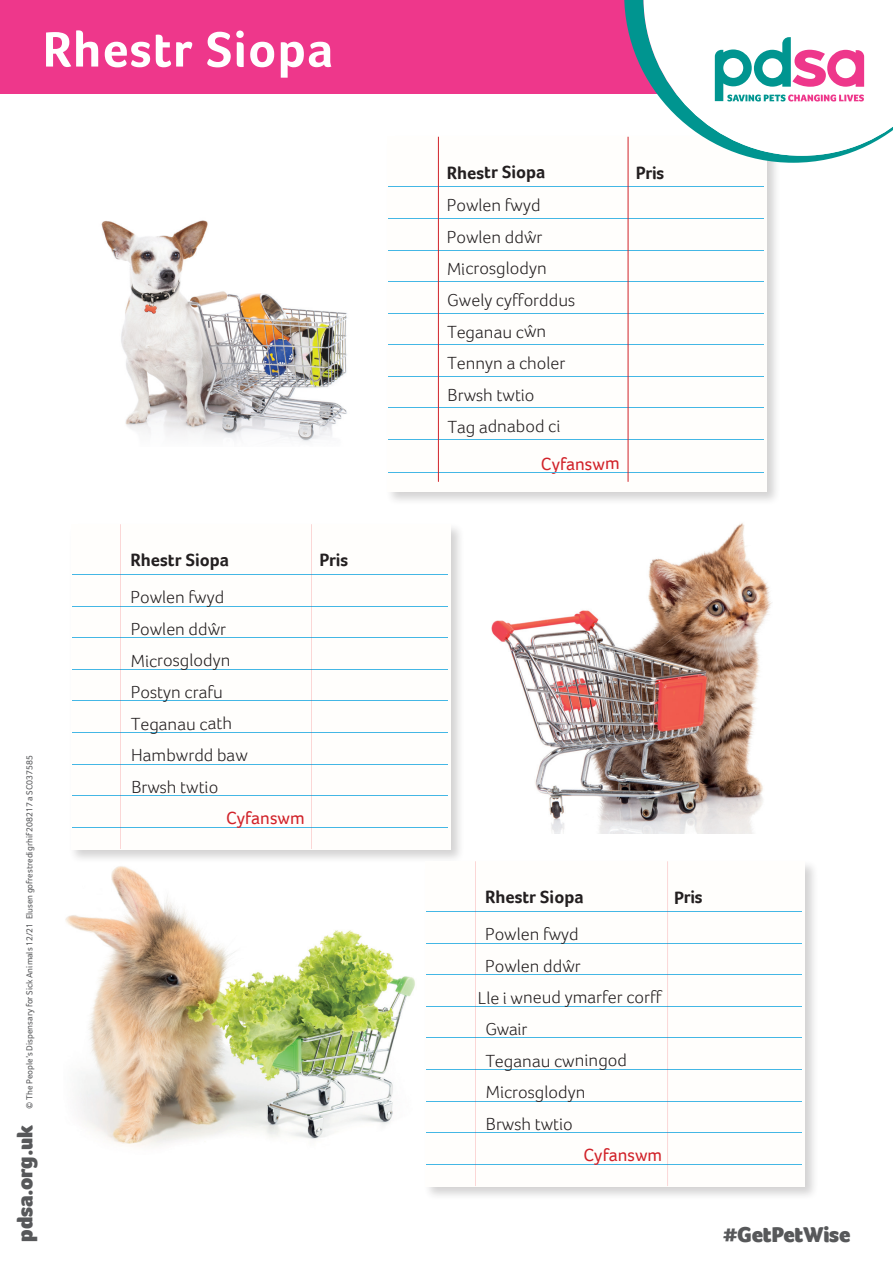
<style>
.page{position:relative;width:893px;height:1263px;background:#fff}
.page>*{position:absolute;margin:0;border:0;box-sizing:border-box;transform-origin:0 0}
.t1{font:700 51px "PDSA Foco";letter-spacing:.02em;color:#fff}
.t2{font:900 22.2px "PDSA Foco";letter-spacing:-.01em;color:#57585a}
.t3{font:300 18px/31.7px "PDSA Foco";letter-spacing:-.005em;color:#231f20}
.t4{font:700 18px "PDSA Foco";letter-spacing:-.005em;color:#231f20}
.t5{font:18px "PDSA Foco";letter-spacing:-.005em;color:#d1232a}
.t6{font:9px "PDSA Foco";color:#57585a}
.s1{font-style:inherit}
</style>
<div class="page">
<div style="left:385px;top:134px;width:396px;height:372px;background:#231f20;opacity:.2"></div>
<div style="left:387px;top:137px;width:380px;height:355px;background:#fffefc"></div>
<hr style="left:388px;top:407px;width:376px;height:1px;background:#44b7e5">
<hr style="left:388px;top:376px;width:376px;height:1px;background:#44b7e5">
<hr style="left:388px;top:344px;width:376px;height:1px;background:#44b7e5">
<hr style="left:388px;top:313px;width:376px;height:1px;background:#44b7e5">
<hr style="left:388px;top:281px;width:376px;height:1px;background:#44b7e5">
<hr style="left:388px;top:250px;width:376px;height:1px;background:#44b7e5">
<hr style="left:388px;top:218px;width:376px;height:1px;background:#44b7e5">
<hr style="left:388px;top:187px;width:376px;height:1px;background:#44b7e5">
<div style="left:0;top:0;width:893px;height:94px;background:#ee378b"></div>
<svg style="left:624px;top:0;width:269px;height:163px"></svg>
<img style="left:101px;top:220px;width:246px;height:222px">
<img style="left:491px;top:523px;width:281px;height:310px">
<img style="left:65px;top:866px;width:350px;height:281px">
<hr style="left:388px;top:439px;width:376px;height:1px;background:#44b7e5">
<hr style="left:388px;top:472px;width:376px;height:1px;background:#44b7e5">
<div style="left:68px;top:522px;width:397px;height:341px;background:#231f20;opacity:.2"></div>
<div style="left:71px;top:524px;width:379px;height:325px;background:#fffefc"></div>
<hr style="left:72px;top:827px;width:375px;height:1px;background:#44b7e5">
<hr style="left:72px;top:795px;width:375px;height:1px;background:#44b7e5">
<hr style="left:72px;top:764px;width:375px;height:1px;background:#44b7e5">
<hr style="left:72px;top:732px;width:375px;height:1px;background:#44b7e5">
<hr style="left:72px;top:700px;width:375px;height:1px;background:#44b7e5">
<hr style="left:72px;top:669px;width:375px;height:1px;background:#44b7e5">
<hr style="left:72px;top:637px;width:375px;height:1px;background:#44b7e5">
<hr style="left:72px;top:606px;width:375px;height:1px;background:#44b7e5">
<hr style="left:72px;top:574px;width:375px;height:1px;background:#44b7e5">
<div style="left:423px;top:859px;width:396px;height:342px;background:#231f20;opacity:.2"></div>
<div style="left:425px;top:861px;width:380px;height:326px;background:#fffefc"></div>
<hr style="left:426px;top:1164px;width:376px;height:1px;background:#44b7e5">
<hr style="left:426px;top:1132px;width:376px;height:1px;background:#44b7e5">
<hr style="left:426px;top:1101px;width:376px;height:1px;background:#44b7e5">
<hr style="left:426px;top:1069px;width:376px;height:1px;background:#44b7e5">
<hr style="left:426px;top:1038px;width:376px;height:1px;background:#44b7e5">
<hr style="left:426px;top:1006px;width:376px;height:1px;background:#44b7e5">
<hr style="left:426px;top:974px;width:376px;height:1px;background:#44b7e5">
<hr style="left:426px;top:943px;width:376px;height:1px;background:#44b7e5">
<hr style="left:426px;top:911px;width:376px;height:1px;background:#44b7e5">
<svg style="left:475px;top:861px;width:1px;height:325px"></svg>
<hr style="left:438px;top:137px;width:1px;height:345px;background:#d1232a">
<hr style="left:628px;top:137px;width:1px;height:345px;background:#d1232a">
<h1 class="t1" style="left:43px;top:19px;width:292px">Rhestr Siopa</h1>
<p class="t6" style="left:24px;top:1109px;width:355px;rotate:-90deg"><span class="s1">© The People’s Dispensary for Sick Animals</span> 12/21 Elusen gofrestredig rhif 208217 a SC037585</p>
<p class="t2" style="left:12px;top:1242px;width:118px;rotate:-90deg">pdsa.org.uk</p>
<p class="t4" style="left:131px;top:549px;width:100px">Rhestr Siopa</p>
<p class="t3" style="left:131px;top:581px;width:119px">Powlen fwyd<br>Powlen ddŵr<br>Microsglodyn<br>Postyn crafu<br>Teganau cath<br>Hambwrdd baw<br>Brwsh twtio</p>
<p class="t5" style="left:226px;top:807px;width:80px">Cyfanswm</p>
<p class="t4" style="left:320px;top:550px;width:30px">Pris</p>
<p class="t4" style="left:447px;top:162px;width:100px">Rhestr Siopa</p>
<p class="t4" style="left:636px;top:162px;width:30px">Pris</p>
<p class="t3" style="left:447px;top:189px;width:130px">Powlen fwyd<br>Powlen ddŵr<br>Microsglodyn<br>Gwely cyfforddus<br>Teganau cŵn<br>Tennyn a choler<br>Brwsh twtio<br>Tag adnabod ci</p>
<p class="t5" style="left:541px;top:453px;width:80px">Cyfanswm</p>
<p class="t4" style="left:485px;top:887px;width:100px">Rhestr Siopa</p>
<p class="t3" style="left:485px;top:918px;width:95px">Powlen fwyd</p>
<p class="t3" style="left:485px;top:950px;width:97px">Powlen ddŵr</p>
<p class="t3" style="left:478px;top:981px;width:185px">Lle i wneud ymarfer corff</p>
<p class="t3" style="left:485px;top:1013px;width:43px">Gwair</p>
<p class="t3" style="left:486px;top:1044px;width:143px">Teganau cwningod</p>
<p class="t3" style="left:486px;top:1076px;width:101px">Microsglodyn</p>
<p class="t3" style="left:486px;top:1108px;width:89px">Brwsh twtio</p>
<p class="t5" style="left:584px;top:1145px;width:80px">Cyfanswm</p>
<p class="t4" style="left:674px;top:887px;width:30px">Pris</p>
<p class="t2" style="left:723px;top:1221px;width:129px">#GetPetWise</p>
</div>
